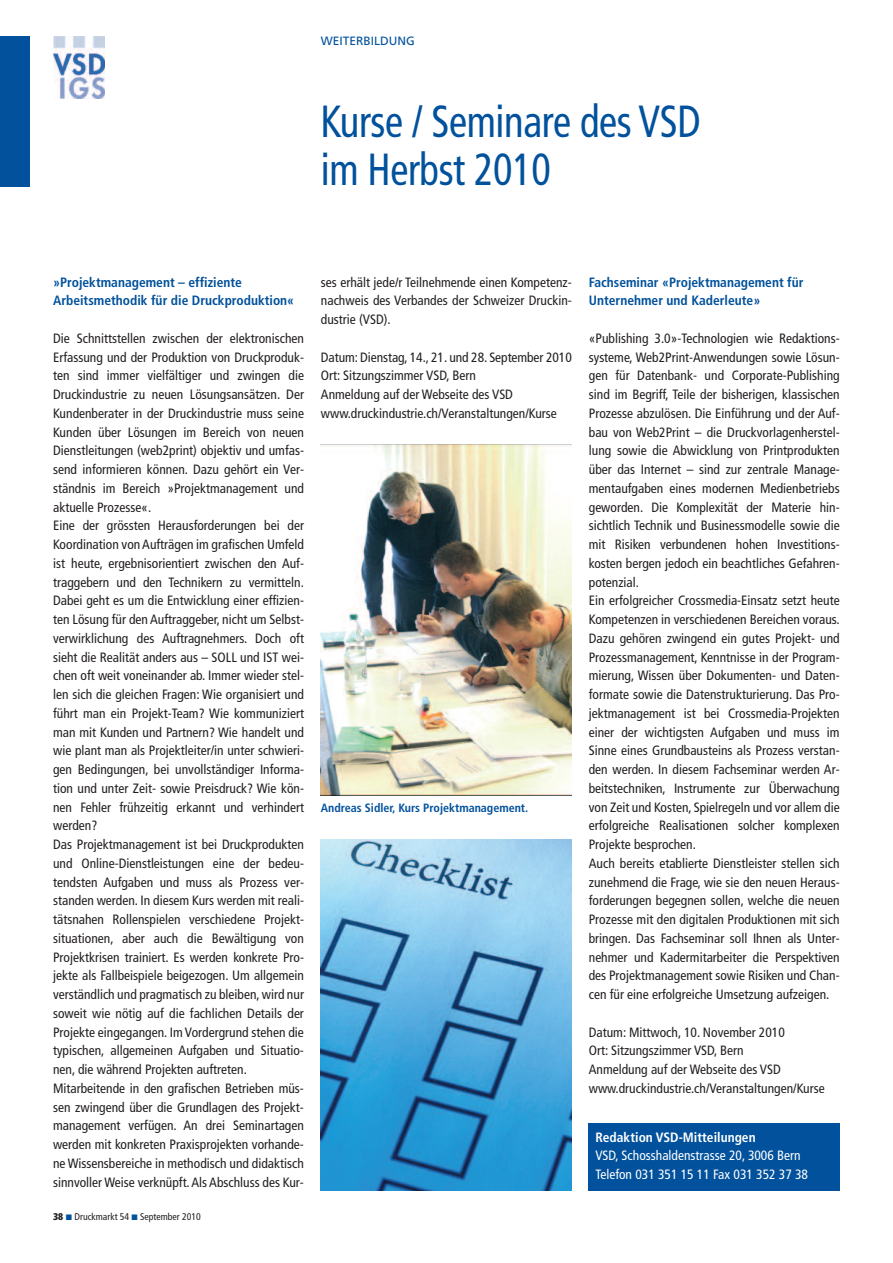
<style>
.page{position:relative;width:893px;height:1263px;background:#fff}
.page>*{position:absolute;margin:0;border:0;box-sizing:border-box;transform-origin:0 0}
.t1{font:condensed 45px/48px "Frutiger";letter-spacing:-.01em;color:#01519c;scale:.9 1}
.t2{font:condensed 13.5px/18.8px "Frutiger";color:#231f20}
.t3{font:700 condensed 13.5px/18.8px "Frutiger";color:#01519c}
.t4{font:condensed 13.5px/18.8px "Frutiger";color:#fff}
.t5{font:700 condensed 13.5px "Frutiger";color:#fff}
.t6{font:700 condensed 12px "Frutiger";color:#01519c}
.t7{font:12px "Frutiger";color:#01519c}
.t8{font:condensed 9.75px "Frutiger";color:#231f20}
.s1{font-weight:900}
</style>
<div class="page">
<img style="left:53px;top:36px;width:52px;height:62px">
<div style="left:0;top:36px;width:30px;height:151px;background:#01519c"></div>
<div style="left:588px;top:1123px;width:252px;height:68px;background:#01519c"></div>
<img style="left:321px;top:445px;width:250px;height:351px">
<img style="left:321px;top:839px;width:250px;height:352px">
<p class="t7" style="left:321px;top:36px;width:95px">WEITERBILDUNG</p>
<h1 class="t1" style="left:321px;top:100px;width:424px">Kurse / Seminare des VSD im Herbst 2010</h1>
<p class="t3" style="left:53px;top:274px;width:243px">»Projektmanagement – effiziente<br>Arbeitsmethodik für die Druckproduktion«</p>
<p class="t2" style="left:53px;top:330px;width:252px">Die Schnittstellen zwischen der elektronischen Erfassung und der Produktion von Druckproduk&shy;ten sind immer vielfältiger und zwingen die Druckindustrie zu neuen Lösungsansätzen. Der Kundenberater in der Druckindustrie muss seine Kunden über Lösungen im Bereich von neuen Dienstleitungen (web2print) objektiv und umfas&shy;send informieren können. Dazu gehört ein Ver&shy;ständnis im Bereich »Projektmanagement und aktuelle Prozesse«.<br>Eine der grössten Herausforderungen bei der Koordination von Aufträgen im grafischen Umfeld ist heute, ergebnisorientiert zwischen den Auf&shy;traggebern und den Technikern zu vermitteln.<br>Dabei geht es um die Entwicklung einer effizien&shy;ten Lösung für den Auftraggeber, nicht um Selbst&shy;verwirklichung des Auftragnehmers. Doch oft sieht die Realität anders aus – SOLL und IST wei&shy;chen oft weit voneinander ab. Immer wieder stel&shy;len sich die gleichen Fragen: Wie organisiert und führt man ein Projekt-Team? Wie kommuniziert man mit Kunden und Partnern? Wie handelt und wie plant man als Projektleiter/in unter schwieri&shy;gen Bedingungen, bei unvollständiger Informa&shy;tion und unter Zeit- sowie Preisdruck? Wie kön&shy;nen Fehler frühzeitig erkannt und verhindert werden?<br>Das Projektmanagement ist bei Druckprodukten und Online-Dienstleistungen eine der bedeu&shy;tendsten Aufgaben und muss als Prozess ver&shy;standen werden. In diesem Kurs werden mit reali&shy;tätsnahen Rollenspielen verschiedene Projekt&shy;situationen, aber auch die Bewältigung von Projektkrisen trainiert. Es werden konkrete Pro&shy;jekte als Fallbeispiele beigezogen. Um allgemein verständlich und pragmatisch zu bleiben,wird nur soweit wie nötig auf die fachlichen Details der Projekte eingegangen. Im Vordergrund stehen die typischen, allgemeinen Aufgaben und Situatio&shy;nen, die während Projekten auftreten.<br>Mitarbeitende in den grafischen Betrieben müs&shy;sen zwingend über die Grundlagen des Projekt&shy;management verfügen. An drei Seminartagen werden mit konkreten Praxisprojekten vorhande&shy;ne Wissensbereiche in methodisch und didaktisch sinnvollerWeise verknüpft.Als Abschluss des Kur-</p>
<p class="t8" style="left:53px;top:1212px;width:149px"><span class="s1">38</span> Druckmarkt 54 September 2010</p>
<p class="t2" style="left:321px;top:274px;width:252px;text-align:justify">ses erhält jede/r Teilnehmende einen Kompetenz&shy;nachweis des Verbandes der Schweizer Druckin&shy;dustrie (VSD).</p>
<p class="t2" style="left:321px;top:349px;width:252px">Datum: Dienstag, 14., 21. und 28. September 2010<br>Ort: Sitzungszimmer VSD, Bern<br>Anmeldung auf der Webseite des VSD www.druckindustrie.ch/Veranstaltungen/Kurse</p>
<p class="t6" style="left:321px;top:803px;width:209px">Andreas Sidler, Kurs Projektmanagement.</p>
<p class="t3" style="left:589px;top:274px;width:216px">Fachseminar «Projektmanagement für<br>Unternehmer und Kaderleute»</p>
<p class="t2" style="left:589px;top:330px;width:252px">«Publishing 3.0»-Technologien wie Redaktions&shy;systeme, Web2Print-Anwendungen sowie Lösun&shy;gen für Datenbank- und Corporate-Publishing sind im Begriff, Teile der bisherigen, klassischen Prozesse abzulösen. Die Einführung und der Auf&shy;bau von Web2Print – die Druckvorlagenherstel&shy;lung sowie die Abwicklung von Printprodukten über das Internet – sind zur zentrale Manage&shy;mentaufgaben eines modernen Medienbetriebs geworden. Die Komplexität der Materie hin&shy;sichtlich Technik und Businessmodelle sowie die mit Risiken verbundenen hohen Investitions&shy;kosten bergen jedoch ein beachtliches Gefahren&shy;potenzial.<br>Ein erfolgreicher Crossmedia-Einsatz setzt heute Kompetenzen in verschiedenen Bereichen voraus.<br>Dazu gehören zwingend ein gutes Projekt- und Prozessmanagement, Kenntnisse in der Program&shy;mierung, Wissen über Dokumenten- und Daten&shy;formate sowie die Datenstrukturierung. Das Pro&shy;jektmanagement ist bei Crossmedia-Projekten einer der wichtigsten Aufgaben und muss im Sinne eines Grundbausteins als Prozess verstan&shy;den werden. In diesem Fachseminar werden Ar&shy;beitstechniken, Instrumente zur Überwachung von Zeit und Kosten, Spielregeln und vor allem die erfolgreiche Realisationen solcher komplexen Projekte besprochen.<br>Auch bereits etablierte Dienstleister stellen sich zunehmend die Frage, wie sie den neuen Heraus&shy;forderungen begegnen sollen, welche die neuen Prozesse mit den digitalen Produktionen mit sich bringen. Das Fachseminar soll Ihnen als Unter&shy;nehmer und Kadermitarbeiter die Perspektiven des Projektmanagement sowie Risiken und Chan&shy;cen für eine erfolgreiche Umsetzung aufzeigen.</p>
<p class="t2" style="left:589px;top:1024px;width:237px">Datum: Mittwoch, 10. November 2010<br>Ort: Sitzungszimmer VSD, Bern<br>Anmeldung auf der Webseite des VSD www.druckindustrie.ch/Veranstaltungen/Kurse</p>
<p class="t5" style="left:595px;top:1131px;width:162px">Redaktion VSD-Mitteilungen</p>
<p class="t4" style="left:595px;top:1147px;width:214px">VSD, Schosshaldenstrasse 20, 3006 Bern<br>Telefon 031 351 15 11 Fax 031 352 37 38</p>
</div>
